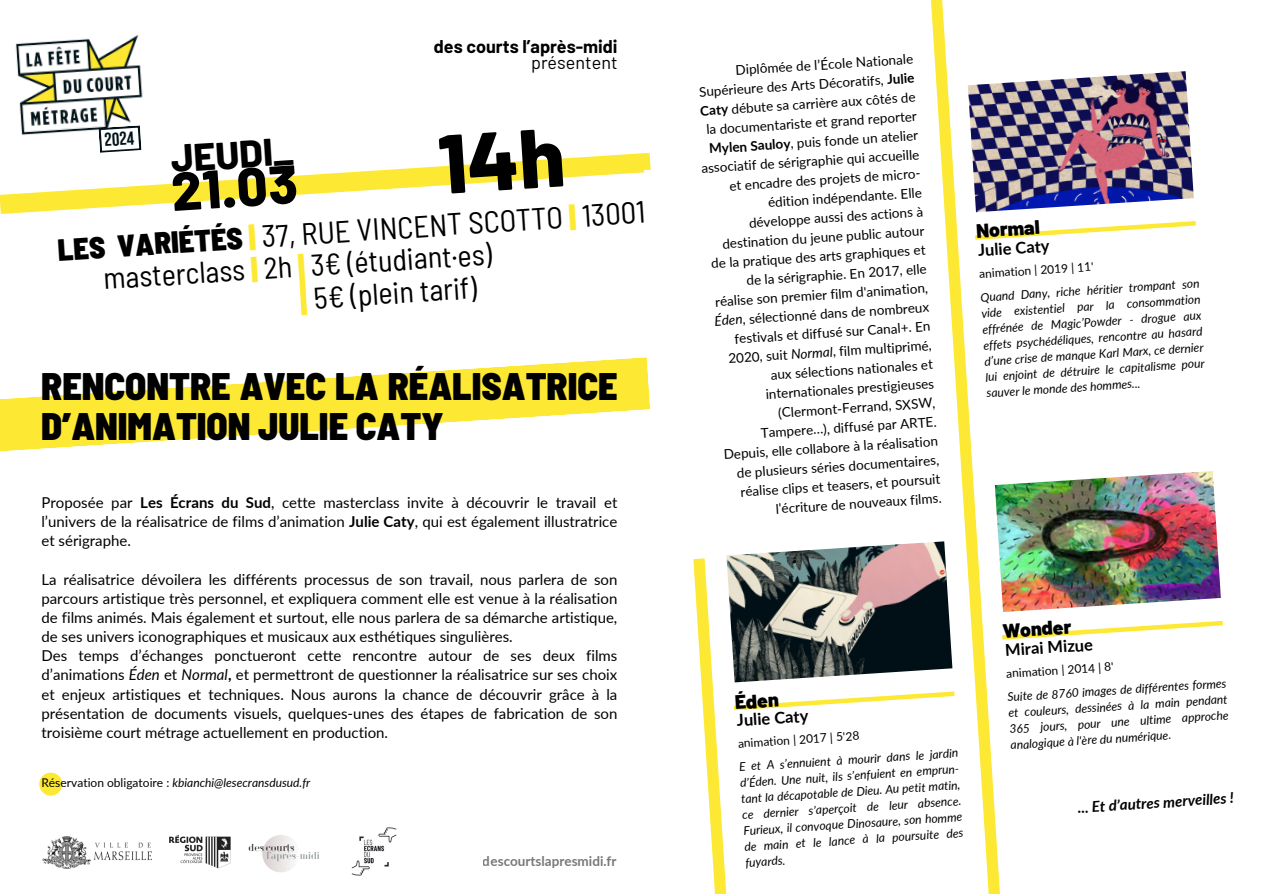
<style>
.page{position:relative;width:1263px;height:894px;background:#fff}
.page>*{position:absolute;margin:0;border:0;box-sizing:border-box;transform-origin:0 0}
.t1{font:800 54px "Barlow";color:#000}
.t2{font:900 semi-condensed 38.25px/39.3px "Barlow";color:#000}
.t3{font:800 38.25px "Barlow";color:#000}
.t4{font:semi-condensed 30.6px "Barlow";color:#000}
.t5{font:semi-condensed 30px "Barlow";color:#000}
.t6{font:900 19.5px "Barlow";color:#000}
.t7{font:700 18.75px "Bebas Neue";color:#00131a}
.t8{font:700 18px "Barlow";color:#000}
.t9{font:18px "Barlow";color:#000}
.t10{font:700 16.5px "Lato";color:#000}
.t11{font:15px/19.2px "Lato";color:#000;text-align:justify}
.t12{font:italic 700 15px "Lato";color:#000}
.t13{font:13.5px/19px "Lato";color:#000;text-align:right}
.t14{font:700 13.5px "Lato";color:#1d1d1b}
.t15{font:italic 12px/15.9px "Lato";color:#000;text-align:justify}
.t16{font:12px "Lato";color:#000}
.t17{font:10.05px "Dita Sweet";color:#868e90}
.t18{font:10.05px "Dita Sweet";color:#1d1d1b}
.s1{font-weight:900}
.s2{font-weight:900;color:#fde933}
.s3{font-weight:700}
.s4{font-style:italic}
.s5{font-style:normal}
</style>
<div class="page">
<svg style="left:0;top:146px;width:651px;height:68px"></svg>
<svg style="left:0;top:357px;width:650px;height:95px;fill:#fde933"></svg>
<svg style="left:644px;top:169px;width:7px;height:45px"></svg>
<svg style="left:642px;top:427px;width:8px;height:25px"></svg>
<svg style="left:98px;top:139px;width:43px;height:14px"></svg>
<img style="left:15px;top:35px;width:128px;height:104px">
<svg style="left:299px;top:278px;width:9px;height:38px"></svg>
<svg style="left:931px;top:0;width:69px;height:893px"></svg>
<img style="left:873px;top:541px;width:79px;height:5px">
<svg style="left:693px;top:546px;width:266px;height:347px"></svg>
<svg style="left:997px;top:618px;width:226px;height:24px"></svg>
<img style="left:995px;top:471px;width:226px;height:141px">
<svg style="left:970px;top:218px;width:226px;height:24px"></svg>
<img style="left:968px;top:71px;width:226px;height:141px">
<div style="left:39px;top:772px;width:23px;height:23px;background:#fde933;border-radius:50%"></div>
<img style="left:43px;top:836px;width:108px;height:32px">
<img style="left:169px;top:835px;width:62px;height:34px">
<div style="left:262px;top:834px;width:38px;height:38px;background:linear-gradient(to right,#d9cfcf,#fcfcfc);border-radius:50%"></div>
<img style="left:351px;top:827px;width:46px;height:47px">
<svg style="left:439px;top:146px;width:124px;height:48px"></svg>
<h5 class="t8" style="left:434px;top:35px;width:185px">des courts l’après-midi</h5>
<h3 class="t9" style="left:531px;top:51px;width:88px">présentent</h3>
<p class="t7" style="left:104px;top:132px;width:31px;rotate:-4deg">2024</p>
<p class="t3" style="left:169px;top:134px;width:124px;rotate:-4deg">JEUDI_</p>
<h6 class="t1" style="left:169px;top:157px;width:128px;rotate:-4deg">21.03</h6>
<p class="t4" style="left:57px;top:232px;width:590px;rotate:-4deg"><span class="s1">LES VARIÉTÉS</span> <span class="s2">|</span> 37, RUE VINCENT SCOTTO <span class="s2">|</span> 13001</p>
<p class="t5" style="left:102px;top:260px;width:390px;rotate:-4deg">masterclass <span class="s2">|</span> 2h <span class="s2">|</span> 3€ (étudiant·es)</p>
<p class="t5" style="left:312px;top:279px;width:165px;rotate:-4deg">5€ (plein tarif)</p>
<h3 class="t2" style="left:41px;top:365px;width:578px">RENCONTRE AVEC LA RÉALISATRICE<br>D’ANIMATION JULIE CATY</h3>
<h2 class="t11" style="left:41px;top:492px;width:577px">Proposée par <span class="s3">Les Écrans du Sud</span>, cette masterclass invite à découvrir le travail et l’univers de la réalisatrice de films d’animation <span class="s3">Julie Caty</span>, qui est également illustratrice et sérigraphe.</h2>
<h4 class="t11" style="left:41px;top:569px;width:577px">La réalisatrice dévoilera les différents processus de son travail, nous parlera de son parcours artistique très personnel, et expliquera comment elle est venue à la réalisation de films animés. Mais également et surtout, elle nous parlera de sa démarche artistique, de ses univers iconographiques et musicaux aux esthétiques singulières.</h4>
<h5 class="t11" style="left:41px;top:645px;width:577px">Des temps d’échanges ponctueront cette rencontre autour de ses deux films d’animations <span class="s4">Éden</span> et <span class="s4">Normal</span><span class="s3">,</span> et permettront de questionner la réalisatrice sur ses choix et enjeux artistiques et techniques. Nous aurons la chance de découvrir grâce à la présentation de documents visuels, quelques-unes des étapes de fabrication de son troisième court métrage actuellement en production.</h5>
<h6 class="t15" style="left:41px;top:774px;width:270px"><span class="s5">Réservation obligatoire :</span> kbianchi@lesecransdusud.fr</h6>
<p class="t18" style="left:249px;top:841px;width:47px">des courts</p>
<p class="t17" style="left:267px;top:849px;width:55px">l’après-midi</p>
<p class="t14" style="left:483px;top:852px;width:135px">descourtslapresmidi.fr</p>
<p class="t13" style="left:694px;top:64px;width:222px;rotate:-4deg">Diplômée de l’École Nationale Supérieure des Arts Décoratifs, <span class="s3">Julie Caty</span> débute sa carrière aux côtés de la documentariste et grand reporter <span class="s3">Mylen Sauloy</span>, puis fonde un atelier associatif de sérigraphie qui accueille et encadre des projets de micro&shy;édition indépendante. Elle<br>développe aussi des actions à destination du jeune public autour<br>de la pratique des arts graphiques et de la sérigraphie. En 2017, elle réalise son premier film d'animation, <span class="s4">Éden</span>, sélectionné dans de nombreux festivals et diffusé sur Canal+. En 2020, suit <span class="s4">Normal</span>, film multiprimé, aux sélections nationales et internationales prestigieuses (Clermont-Ferrand, SXSW, Tampere…), diffusé par ARTE.<br>Depuis, elle collabore à la réalisation de plusieurs séries documentaires, réalise clips et teasers, et poursuit l'écriture de nouveaux films.</p>
<p class="t6" style="left:975px;top:218px;width:65px;rotate:-4deg">Normal</p>
<p class="t10" style="left:977px;top:240px;width:73px;rotate:-4deg">Julie Caty</p>
<h6 class="t16" style="left:979px;top:266px;width:116px;rotate:-4deg">animation | 2019 | 11'</h6>
<p class="t15" style="left:979px;top:289px;width:221px;rotate:-4deg">Quand Dany, riche héritier trompant son vide existentiel par la consommation effrénée de Magic’Powder - drogue aux effets psychédéliques, rencontre au hasard d’une crise de manque Karl Marx, ce dernier lui enjoint de détruire le capitalisme pour sauver le monde des hommes...</p>
<p class="t6" style="left:734px;top:689px;width:45px;rotate:-4deg">Éden</p>
<p class="t10" style="left:736px;top:710px;width:73px;rotate:-4deg">Julie Caty</p>
<p class="t16" style="left:737px;top:735px;width:123px;rotate:-4deg">animation | 2017 | 5'28</p>
<p class="t15" style="left:738px;top:759px;width:223px;text-align:left;rotate:-4deg">E et A s’ennuient à mourir dans le jardin d’Éden. Une nuit, ils s’enfuient en emprun&shy;tant la décapotable de Dieu. Au petit matin, ce dernier s’aperçoit de leur absence.<br>Furieux, il convoque Dinosaure, son homme de main et le lance à la poursuite des fuyards.</p>
<p class="t6" style="left:1002px;top:618px;width:69px;rotate:-4deg">Wonder</p>
<p class="t10" style="left:1004px;top:640px;width:89px;rotate:-4deg">Mirai Mizue</p>
<h6 class="t16" style="left:1006px;top:666px;width:109px;rotate:-4deg">animation | 2014 | 8'</h6>
<p class="t15" style="left:1007px;top:689px;width:221px;rotate:-4deg">Suite de 8760 images de différentes formes et couleurs, dessinées à la main pendant 365 jours, pour une ultime approche analogique à l'ère du numérique.</p>
<p class="t12" style="left:1077px;top:798px;width:158px;rotate:-4deg">... Et d’autres merveilles !</p>
</div>
